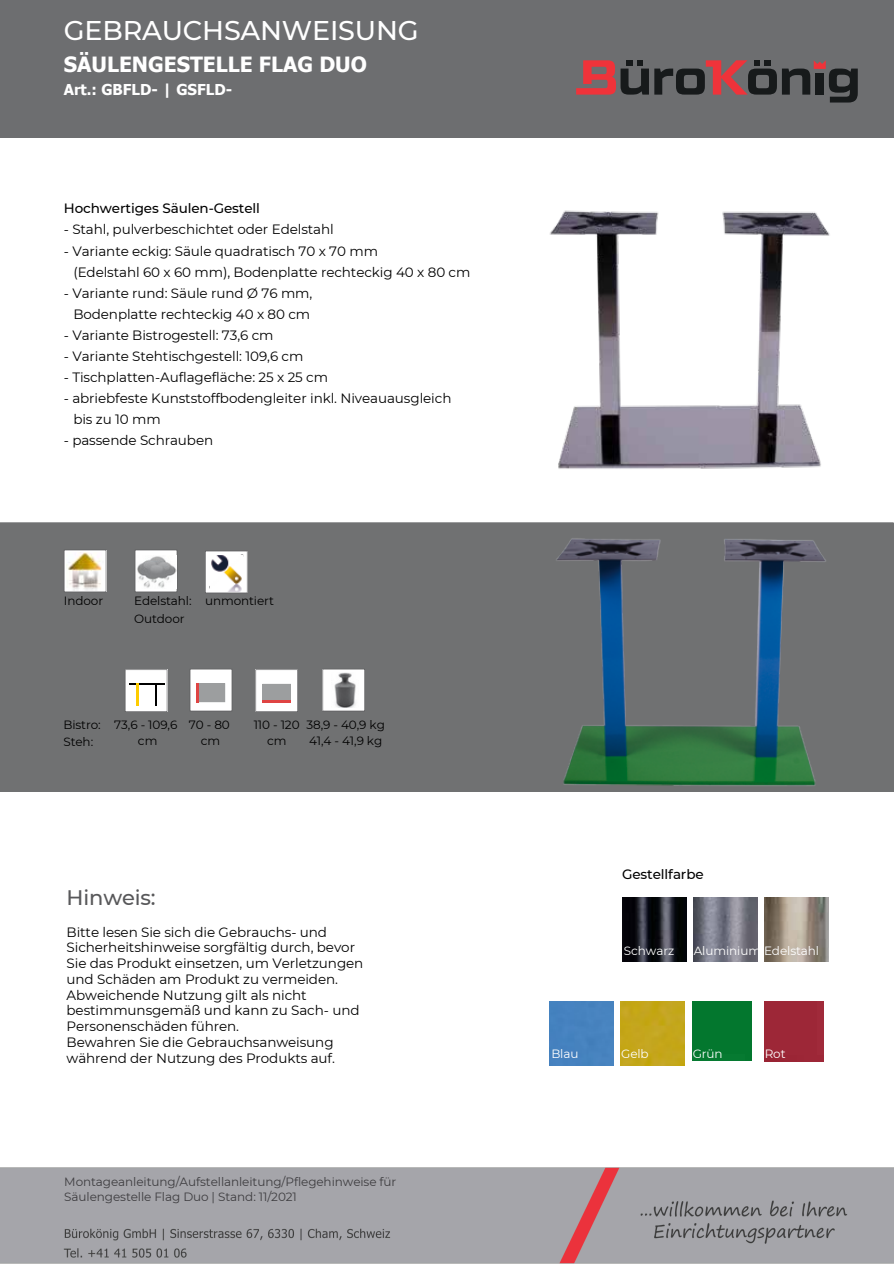
<style>
.page{position:relative;width:894px;height:1264px;background:#fff}
.page>*{position:absolute;margin:0;border:0;box-sizing:border-box;transform-origin:0 0}
.t1{font:500 27px "Montserrat";letter-spacing:-.005em;color:#fff}
.t2{font:700 21px "Tahoma";color:#fff}
.t3{font:500 21px "Montserrat";letter-spacing:-.005em;color:#58585a}
.t4{font:700 15px "Tahoma";color:#fff}
.t5{font:13.5px/15.8px "Montserrat";letter-spacing:-.005em;color:#000}
.t6{font:500 13.5px "Montserrat";letter-spacing:-.005em;color:#000}
.t7{font:12px/18px "Montserrat";letter-spacing:-.005em;color:#000}
.t8{font:12px "Montserrat";letter-spacing:-.005em;color:#3e3d40}
.t9{font:12px "Montserrat";letter-spacing:-.005em;color:#fff}
</style>
<div class="page">
<img style="left:0;top:1167px;width:893px;height:96px">
<div style="left:0;top:0;width:893px;height:137px;background:#6d6e70"></div>
<svg style="left:576px;top:60px;width:72px;height:35px"></svg>
<svg style="left:654px;top:60px;width:203px;height:42px"></svg>
<div style="left:0;top:522px;width:893px;height:269px;background:#707172"></div>
<img style="left:549px;top:210px;width:281px;height:259px">
<img style="left:622px;top:897px;width:64px;height:64px">
<img style="left:693px;top:897px;width:64px;height:64px">
<img style="left:764px;top:897px;width:64px;height:64px">
<img style="left:548px;top:529px;width:285px;height:263px">
<div style="left:549px;top:1001px;width:64px;height:64px;background:#4682bf"></div>
<img style="left:620px;top:1001px;width:64px;height:64px">
<div style="left:692px;top:1001px;width:59px;height:59px;background:#03772e"></div>
<div style="left:764px;top:1001px;width:59px;height:60px;background:#9d2737"></div>
<svg style="left:64px;top:549px;width:42px;height:43px"></svg>
<svg style="left:135px;top:549px;width:42px;height:43px"></svg>
<svg style="left:205px;top:550px;width:42px;height:43px"></svg>
<img style="left:66px;top:553px;width:38px;height:37px">
<img style="left:210px;top:555px;width:32px;height:36px">
<img style="left:136px;top:555px;width:41px;height:34px">
<svg style="left:125px;top:669px;width:42px;height:43px"></svg>
<svg style="left:322px;top:668px;width:43px;height:43px"></svg>
<img style="left:331px;top:672px;width:27px;height:35px">
<svg style="left:190px;top:668px;width:42px;height:43px"></svg>
<svg style="left:255px;top:669px;width:43px;height:43px"></svg>
<p class="t1" style="left:64px;top:14px;width:356px">GEBRAUCHSANWEISUNG</p>
<p class="t2" style="left:64px;top:51px;width:304px">SÄULENGESTELLE FLAG DUO</p>
<p class="t4" style="left:64px;top:80px;width:170px">Art.: GBFLD- | GSFLD-</p>
<p class="t6" style="left:64px;top:200px;width:198px">Hochwertiges Säulen-Gestell</p>
<p class="t5" style="left:64px;top:222px;width:271px">- Stahl, pulverbeschichtet oder Edelstahl</p>
<p class="t5" style="left:64px;top:243px;width:315px">- Variante eckig: Säule quadratisch 70 x 70 mm</p>
<p class="t5" style="left:73px;top:264px;width:398px">(Edelstahl 60 x 60 mm), Bodenplatte rechteckig 40 x 80 cm</p>
<p class="t5" style="left:64px;top:285px;width:250px">- Variante rund: Säule rund Ø 76 mm,</p>
<p class="t5" style="left:73px;top:306px;width:238px">Bodenplatte rechteckig 40 x 80 cm</p>
<p class="t5" style="left:64px;top:327px;width:211px">- Variante Bistrogestell: 73,6 cm</p>
<p class="t5" style="left:64px;top:348px;width:241px">- Variante Stehtischgestell: 109,6 cm</p>
<p class="t5" style="left:64px;top:369px;width:266px">- Tischplatten-Auflagefläche: 25 x 25 cm</p>
<p class="t5" style="left:64px;top:390px;width:389px">- abriebfeste Kunststoffbodengleiter i nkl. Niveauausgleich</p>
<p class="t5" style="left:73px;top:411px;width:89px">bis zu 10 mm</p>
<p class="t5" style="left:64px;top:432px;width:151px">- passende Schrauben</p>
<p class="t7" style="left:64px;top:591px;width:41px">Indoor</p>
<p class="t7" style="left:134px;top:592px;width:59px">Edelstahl:<br>Outdoor</p>
<p class="t7" style="left:205px;top:591px;width:70px">unmontiert</p>
<p class="t7" style="left:63px;top:715px;width:39px">Bistro:</p>
<p class="t7" style="left:63px;top:732px;width:31px">Steh:</p>
<p class="t7" style="left:114px;top:715px;width:65px">73,6 - 109,6</p>
<p class="t7" style="left:138px;top:731px;width:21px">cm</p>
<p class="t7" style="left:189px;top:715px;width:42px">70 - 80</p>
<p class="t7" style="left:201px;top:731px;width:21px">cm</p>
<p class="t7" style="left:306px;top:716px;width:80px;line-height:16px">38,9 - 40,9 kg<br>41,4 - 41,9 kg</p>
<p class="t7" style="left:254px;top:715px;width:47px">110 - 120</p>
<p class="t7" style="left:267px;top:731px;width:21px">cm</p>
<p class="t3" style="left:67px;top:885px;width:91px">Hi nweis:</p>
<p class="t5" style="left:67px;top:923px;width:298px">Bitte lesen Sie sich die Gebrauchs- und Sicherheitshi nweise sorgfältig durch, bevor Sie das Produkt ei nsetzen, um Verletzungen und Schäden am Produkt zu vermeiden.<br>Abweichende Nutzung gi lt als nicht<br>besti mmunsgemäß und kann zu Sach- und Personenschäden führen.<br>Bewahren Sie die Gebrauchsanweisung während der Nutzung des Produkts auf.</p>
<p class="t8" style="left:64px;top:1174px;width:333px">Montageanleitung/Aufstellanleitung/Pflegehi nweise für</p>
<p class="t8" style="left:64px;top:1188px;width:234px">Säulengestelle Flag Duo | Stand: 11/2021</p>
<p class="t6" style="left:622px;top:865px;width:83px">Gestellfarbe</p>
<p class="t9" style="left:623px;top:942px;width:52px">Schwarz</p>
<h2 class="t9" style="left:693px;top:942px;width:127px">Aluminium Edelstahl</h2>
<p class="t9" style="left:551px;top:1046px;width:29px">Blau</p>
<p class="t9" style="left:621px;top:1046px;width:29px">Gelb</p>
<h1 class="t9" style="left:692px;top:1046px;width:32px">Grün</h1>
<h3 class="t9" style="left:764px;top:1046px;width:22px">Rot</h3>
</div>
